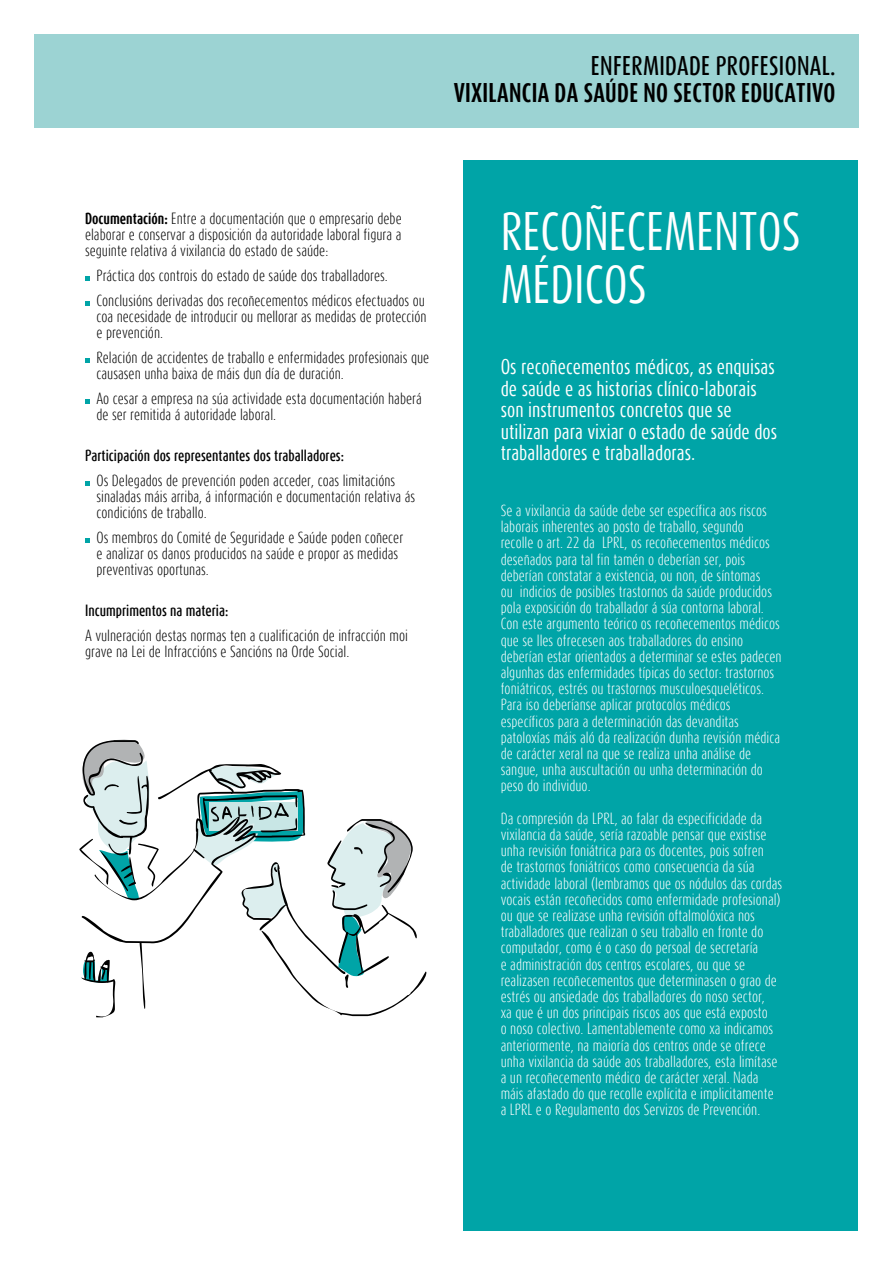
<style>
.page{position:relative;width:893px;height:1263px;background:#fff}
.page>*{position:absolute;margin:0;border:0;box-sizing:border-box;transform-origin:0 0}
.t1{font:45px/52.5px "Dax Compact";color:#fff}
.t2{font:700 22.5px "Dax Compact";letter-spacing:.015em;color:#000}
.t3{font:500 22.5px "Dax Compact";letter-spacing:.015em;color:#000}
.t4{font:18px/21.6px "Dax Compact";color:#fff}
.t5{font:300 13.5px/16.2px "Dax Compact";color:#fff}
.t6{font:300 13.5px/16.2px "Dax Compact";color:#000}
.t7{font:500 13.5px "Dax Compact";color:#000}
.s1{font-weight:700}
</style>
<div class="page">
<div style="left:34px;top:34px;width:824px;height:94px;background:#9cd3d3"></div>
<svg style="left:85px;top:277px;width:4px;height:4px"></svg>
<svg style="left:85px;top:301px;width:4px;height:5px"></svg>
<svg style="left:85px;top:358px;width:4px;height:5px"></svg>
<svg style="left:85px;top:399px;width:4px;height:5px"></svg>
<svg style="left:85px;top:481px;width:4px;height:5px"></svg>
<svg style="left:85px;top:538px;width:4px;height:5px"></svg>
<div style="left:463px;top:160px;width:395px;height:1071px;background:#00a4a7"></div>
<svg style="left:82px;top:776px;width:113px;height:233px"></svg>
<svg style="left:195px;top:764px;width:232px;height:253px"></svg>
<svg style="left:79px;top:739px;width:80px;height:161px"></svg>
<svg style="left:81px;top:951px;width:34px;height:67px"></svg>
<h2 class="t3" style="left:591px;top:52px;width:246px">Enfermidade Profesional.</h2>
<h2 class="t2" style="left:454px;top:79px;width:383px">VIXILANCIA DA SAÚDE NO SECTOR EDUCATIVO</h2>
<p class="t6" style="left:85px;top:210px;width:318px;text-align:justify"><span class="s1">DOCUMENTACIÓN:</span> Entre a documentación que o empresario debe elaborar e conservar a disposición da autoridade laboral figura a seguinte relativa á vixilancia do estado de saúde:</p>
<p class="t6" style="left:96px;top:263px;width:330px;line-height:24.8px">Práctica dos controis do estado de saúde dos traballadores.<br>Conclusións derivadas dos recoñecementos médicos efectuados ou</p>
<p class="t6" style="left:96px;top:308px;width:332px">coa necesidade de introducir ou mellorar as medidas de protección e prevención.</p>
<p class="t6" style="left:96px;top:349px;width:334px">Relación de accidentes de traballo e enfermidades profesionais que causasen unha baixa de máis dun día de duración.</p>
<p class="t6" style="left:96px;top:390px;width:327px">Ao cesar a empresa na súa actividade esta documentación haberá de ser remitida á autoridade laboral.</p>
<p class="t7" style="left:85px;top:447px;width:261px">Participación dos representantes dos traballadores:</p>
<p class="t6" style="left:96px;top:472px;width:320px">Os Delegados de prevención poden acceder, coas limitacións sinaladas máis arriba, á información e documentación relativa ás condicións de traballo.</p>
<p class="t6" style="left:96px;top:529px;width:308px">Os membros do Comité de Seguridade e Saúde poden coñecer e analizar os danos producidos na saúde e propor as medidas preventivas oportunas.</p>
<p class="t7" style="left:85px;top:602px;width:145px">Incumprimentos na materia:</p>
<p class="t6" style="left:85px;top:627px;width:324px">A vulneración destas normas ten a cualificación de infracción moi grave na Lei de Infraccións e Sancións na Orde Social.</p>
<h1 class="t1" style="left:501px;top:205px;width:301px">RECOÑECEMENTOS<br>MÉDICOS</h1>
<h3 class="t4" style="left:501px;top:355px;width:278px">Os recoñecementos médicos, as enquisas de saúde e as historias clínico-laborais son instrumentos concretos que se utilizan para vixiar o estado de saúde dos traballadores e traballadoras.</h3>
<p class="t5" style="left:501px;top:502px;width:282px">Se a vixilancia da saúde debe ser específica aos riscos laborais inherentes ao posto de traballo, segundo<br>recolle o art. 22 da LPRL, os recoñecementos médicos deseñados para tal fin tamén o deberían ser, pois deberían constatar a existencia, ou non, de síntomas<br>ou indicios de posibles trastornos da saúde producidos pola exposición do traballador á súa contorna laboral.<br>Con este argumento teórico os recoñecementos médicos que se lles ofrecesen aos traballadores do ensino deberían estar orientados a determinar se estes padecen algunhas das enfermidades típicas do sector: trastornos foniátricos, estrés ou trastornos musculoesqueléticos.<br>Para iso deberíanse aplicar protocolos médicos específicos para a determinación das devanditas patoloxías máis aló da realización dunha revisión médica de carácter xeral na que se realiza unha análise de sangue, unha auscultación ou unha determinación do peso do individuo.</p>
<p class="t5" style="left:501px;top:810px;width:283px">Da compresión da LPRL, ao falar da especificidade da vixilancia da saúde, sería razoable pensar que existise unha revisión foniátrica para os docentes, pois sofren<br>de trastornos foniátricos como consecuencia da súa actividade laboral (lembramos que os nódulos das cordas vocais están recoñecidos como enfermidade profesional) ou que se realizase unha revisión oftalmolóxica nos traballadores que realizan o seu traballo en fronte do computador, como é o caso do persoal de secretaría<br>e administración dos centros escolares, ou que se realizasen recoñecementos que determinasen o grao de estrés ou ansiedade dos traballadores do noso sector,<br>xa que é un dos principais riscos aos que está exposto<br>o noso colectivo. Lamentablemente como xa indicamos anteriormente, na maioría dos centros onde se ofrece unha vixilancia da saúde aos traballadores, esta limítase a un recoñecemento médico de carácter xeral. Nada máis afastado do que recolle explícita e implicitamente a LPRL e o Regulamento dos Servizos de Prevención.</p>
</div>
